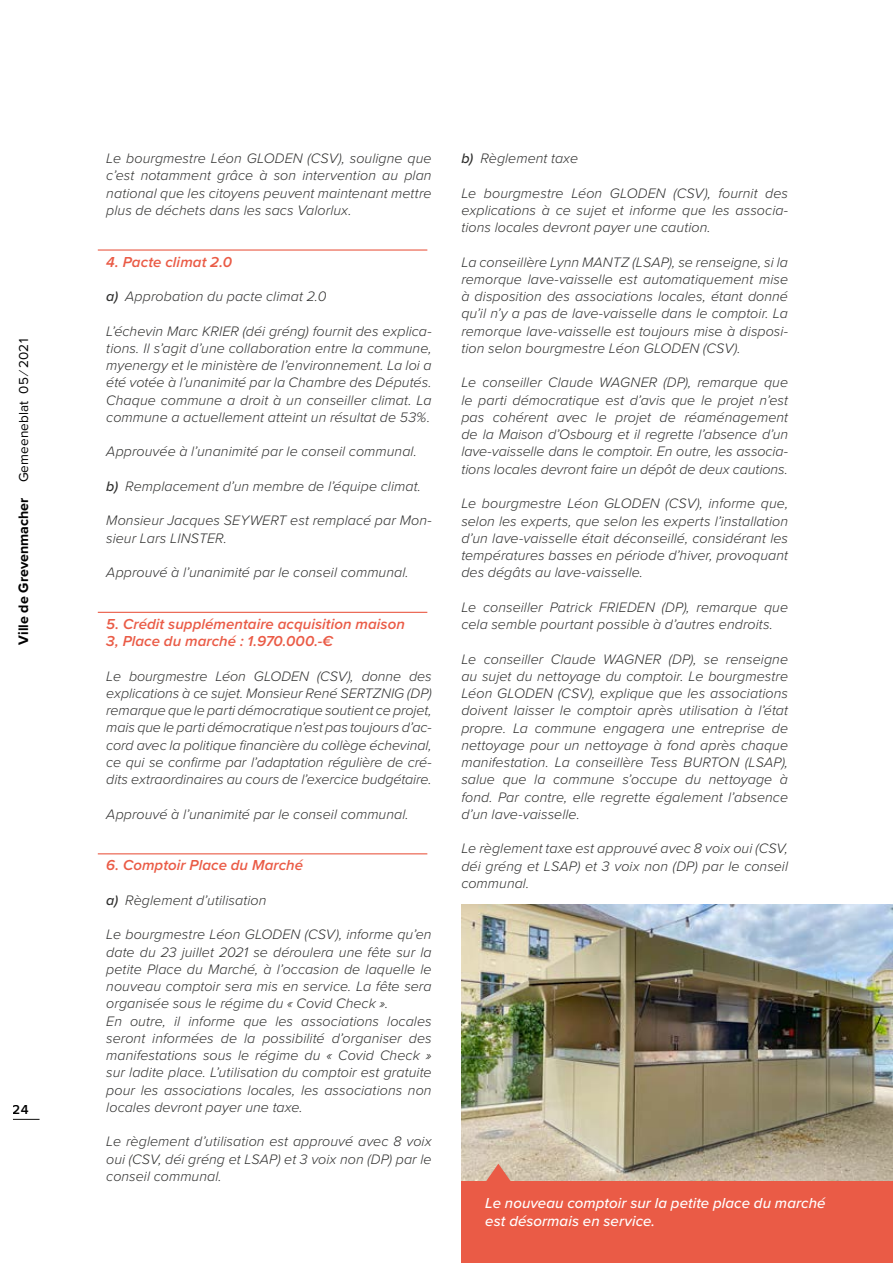
<style>
.page{position:relative;width:893px;height:1263px;background:#fff}
.page>*{position:absolute;margin:0;border:0;box-sizing:border-box;transform-origin:0 0}
.t1{font:italic 600 15px/17.2px "Proxima Nova";letter-spacing:.005em;color:#ea5b46}
.t2{font:italic 500 15px/18px "Proxima Nova";letter-spacing:.005em;color:#fff}
.t3{font:italic 300 14.25px/17.2px "Proxima Nova";letter-spacing:.005em;color:#2f2f2e;text-align:justify}
.t4{font:700 14.25px "Proxima Nova";color:#000}
.t5{font:600 13.5px "Proxima Nova";color:#000}
.s1{font-weight:400;font-size:13.5px}
.s2{font-weight:500}
</style>
<div class="page">
<hr style="left:98px;top:249px;width:329px;height:2px;background:#ea5b46">
<hr style="left:98px;top:612px;width:329px;height:1px;background:#ea5b46">
<hr style="left:98px;top:853px;width:329px;height:1px;background:#ea5b46">
<svg style="left:13px;top:1119px;width:27px;height:1px"></svg>
<div style="left:461px;top:1181px;width:432px;height:82px;background:#ea5b46"></div>
<img style="left:461px;top:905px;width:432px;height:276px">
<svg style="left:483px;top:1164px;width:30px;height:17px"></svg>
<p class="t4" style="left:13px;top:645px;width:307px;rotate:-90deg">Ville de Grevenmacher <span class="s1">Gemeeneblat 05 ∕2021</span></p>
<p class="t5" style="left:13px;top:1100px;width:17px">24</p>
<p class="t3" style="left:106px;top:149px;width:327px">Le bourgmestre Léon GLODEN (CSV), souligne que c’est notamment grâce à son intervention au plan national que les citoyens peuvent maintenant mettre plus de déchets dans les sacs Valorlux.</p>
<p class="t1" style="left:106px;top:252px;width:127px">4. Pacte climat 2.0</p>
<p class="t3" style="left:106px;top:287px;width:222px"><span class="s2">a)</span> Approbation du pacte climat 2.0</p>
<p class="t3" style="left:106px;top:321px;width:327px">L’échevin Marc KRIER (déi gréng) fournit des explica&shy;tions. Il s’agit d’une collaboration entre la commune, myenergy et le ministère de l’environnement. La loi a été votée à l’unanimité par la Chambre des Députés.<br>Chaque commune a droit à un conseiller climat. La commune a actuellement atteint un résultat de 53%.</p>
<p class="t3" style="left:106px;top:442px;width:312px">Approuvée à l’unanimité par le conseil communal.</p>
<p class="t3" style="left:106px;top:477px;width:316px"><span class="s2">b)</span> Remplacement d’un membre de l’équipe climat.</p>
<p class="t3" style="left:106px;top:511px;width:327px">Monsieur Jacques SEYWERT est remplacé par Mon&shy;sieur Lars LINSTER.</p>
<p class="t3" style="left:106px;top:563px;width:304px">Approuvé à l’unanimité par le conseil communal.</p>
<p class="t1" style="left:106px;top:615px;width:300px">5. Crédit supplémentaire acquisition maison<br>3, Place du marché : 1.970.000.-€</p>
<p class="t3" style="left:106px;top:666px;width:327px">Le bourgmestre Léon GLODEN (CSV), donne des explications à ce sujet. Monsieur René SERTZNIG (DP) remarque que le parti démocratique soutient ce projet, mais que le parti démocratique n’est pas toujours d’ac&shy;cord avec la politique financière du collège échevinal, ce qui se confirme par l’adaptation régulière de cré&shy;dits extraordinaires au cours de l’exercice budgétaire.</p>
<p class="t3" style="left:106px;top:804px;width:304px">Approuvé à l’unanimité par le conseil communal.</p>
<p class="t1" style="left:106px;top:856px;width:198px">6. Comptoir Place du Marché</p>
<p class="t3" style="left:106px;top:891px;width:162px"><span class="s2">a)</span> Règlement d’utilisation</p>
<p class="t3" style="left:106px;top:925px;width:327px;text-align:left">Le bourgmestre Léon GLODEN (CSV), informe qu’en date du 23 juillet 2021 se déroulera une fête sur la petite Place du Marché, à l’occasion de laquelle le nouveau comptoir sera mis en service. La fête sera organisée sous le régime du « Covid Check ».<br>En outre, il informe que les associations locales seront informées de la possibilité d’organiser des manifestations sous le régime du « Covid Check » sur ladite place. L’utilisation du comptoir est gratuite pour les associations locales, les associations non locales devront payer une taxe.</p>
<p class="t3" style="left:106px;top:1132px;width:327px">Le règlement d’utilisation est approuvé avec 8 voix oui (CSV, déi gréng et LSAP) et 3 voix non (DP) par le conseil communal.</p>
<p class="t3" style="left:461px;top:149px;width:118px"><span class="s2">b)</span> Règlement taxe</p>
<p class="t3" style="left:461px;top:183px;width:328px">Le bourgmestre Léon GLODEN (CSV), fournit des explications à ce sujet et informe que les associa&shy;tions locales devront payer une caution.</p>
<p class="t3" style="left:461px;top:252px;width:328px">La conseillère Lynn MANTZ (LSAP), se renseigne, si la remorque lave-vaisselle est automatiquement mise à disposition des associations locales, étant donné qu’il n’y a pas de lave-vaisselle dans le comptoir. La remorque lave-vaisselle est toujours mise à disposi&shy;tion selon bourgmestre Léon GLODEN (CSV).</p>
<p class="t3" style="left:461px;top:373px;width:328px">Le conseiller Claude WAGNER (DP), remarque que le parti démocratique est d’avis que le projet n’est pas cohérent avec le projet de réaménagement de la Maison d’Osbourg et il regrette l’absence d’un lave-vaisselle dans le comptoir. En outre, les associa&shy;tions locales devront faire un dépôt de deux cautions.</p>
<p class="t3" style="left:461px;top:494px;width:328px">Le bourgmestre Léon GLODEN (CSV), informe que, selon les experts, que selon les experts l’installation d’un lave-vaisselle était déconseillé, considérant les températures basses en période d’hiver, provoquant des dégâts au lave-vaisselle.</p>
<p class="t3" style="left:461px;top:598px;width:328px">Le conseiller Patrick FRIEDEN (DP), remarque que cela semble pourtant possible à d’autres endroits.</p>
<p class="t3" style="left:461px;top:649px;width:328px">Le conseiller Claude WAGNER (DP), se renseigne au sujet du nettoyage du comptoir. Le bourgmestre Léon GLODEN (CSV), explique que les associations doivent laisser le comptoir après utilisation à l’état propre. La commune engagera une entreprise de nettoyage pour un nettoyage à fond après chaque manifestation. La conseillère Tess BURTON (LSAP), salue que la commune s’occupe du nettoyage à fond. Par contre, elle regrette également l’absence d’un lave-vaisselle.</p>
<p class="t3" style="left:461px;top:839px;width:328px">Le règlement taxe est approuvé avec 8 voix oui (CSV, déi gréng et LSAP) et 3 voix non (DP) par le conseil communal.</p>
<p class="t2" style="left:485px;top:1194px;width:342px">Le nouveau comptoir sur la petite place du marché est désormais en service.</p>
</div>
